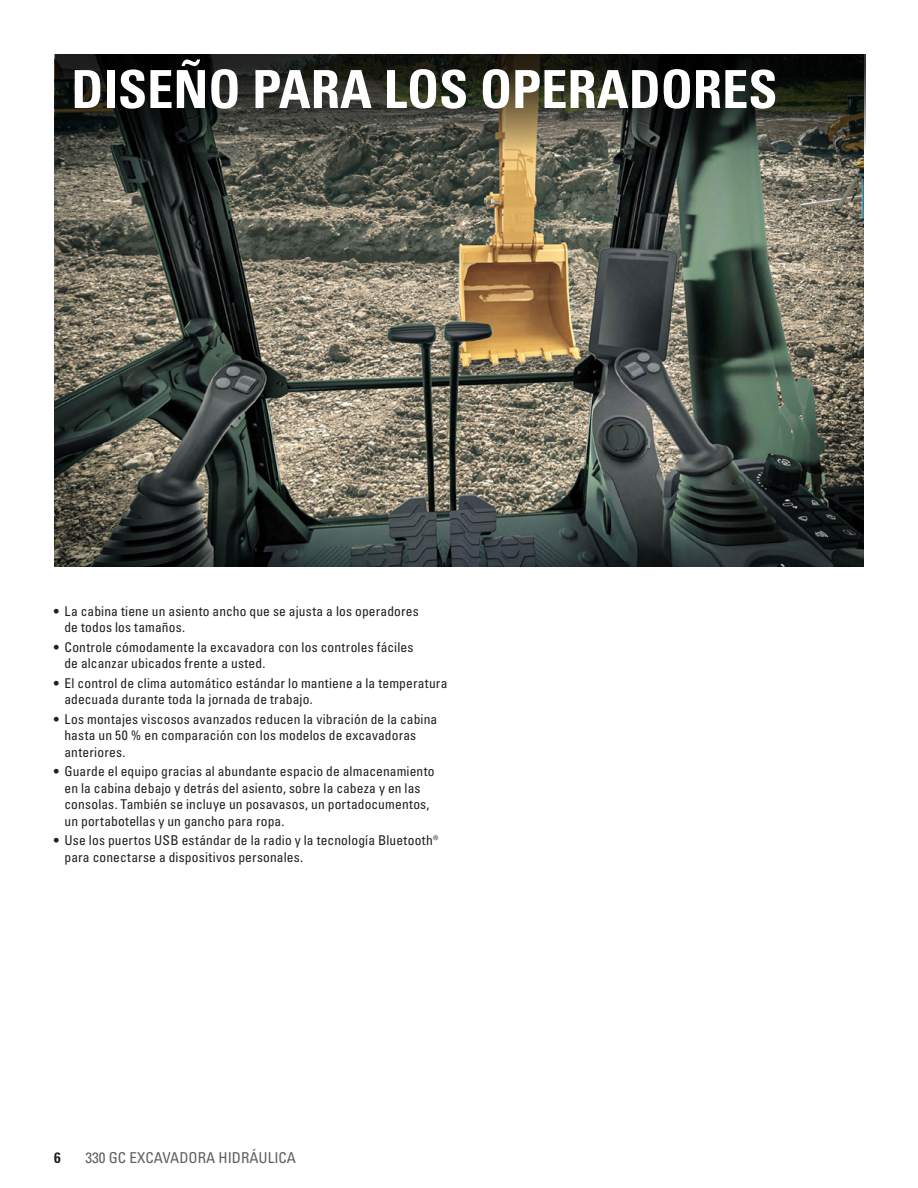
<style>
.page{position:relative;width:918px;height:1188px;background:#fff}
.page>*{position:absolute;margin:0;border:0;box-sizing:border-box;transform-origin:0 0}
.t1{font:52.5px "Univers LTCYR 67 Bold Cond";color:#fff}
.t2{font:condensed 15px "Univers LTCYR 57";color:#5d6163}
.t3{font:15px "Univers LTCYR 67 Bold Cond";color:#231f20}
.t4{font:condensed 13.5px/16.5px "Univers LTCYR 57";letter-spacing:.01em;color:#231f20}
</style>
<div class="page">
<img style="left:54px;top:54px;width:810px;height:513px">
<img style="left:56px;top:54px;width:810px;height:245px">
<h1 class="t1" style="left:71px;top:57px;width:708px">DISEÑO PARA LOS OPERADORES</h1>
<p class="t4" style="left:65px;top:602px;width:356px;text-indent:-11px">• La cabina tiene un asiento ancho que se ajusta a los operadores de todos los tamaños.</p>
<p class="t4" style="left:65px;top:638px;width:350px;text-indent:-11px">• Controle cómodamente la excavadora con los controles fáciles de alcanzar ubicados frente a usted.</p>
<p class="t4" style="left:65px;top:674px;width:384px;text-indent:-11px">• El control de clima automático estándar lo mantiene a la temperatura adecuada durante toda la jornada de trabajo.</p>
<p class="t4" style="left:65px;top:710px;width:374px;text-indent:-11px">• Los montajes viscosos avanzados reducen la vibración de la cabina hasta un 50 % en comparación con los modelos de excavadoras anteriores.</p>
<p class="t4" style="left:65px;top:763px;width:372px;text-indent:-11px">• Guarde el equipo gracias al abundante espacio de almacenamiento en la cabina debajo y detrás del asiento, sobre la cabeza y en las consolas. También se incluye un posavasos, un portadocumentos, un portabotellas y un gancho para ropa.</p>
<p class="t4" style="left:65px;top:832px;width:376px;text-indent:-11px">• Use los puertos USB estándar de la radio y la tecnología Bluetooth® para conectarse a dispositivos personales.</p>
<p class="t3" style="left:54px;top:1148px;width:8px">6</p>
<p class="t2" style="left:86px;top:1148px;width:212px">330 GC EXCAVADORA HIDRÁULICA</p>
</div>
